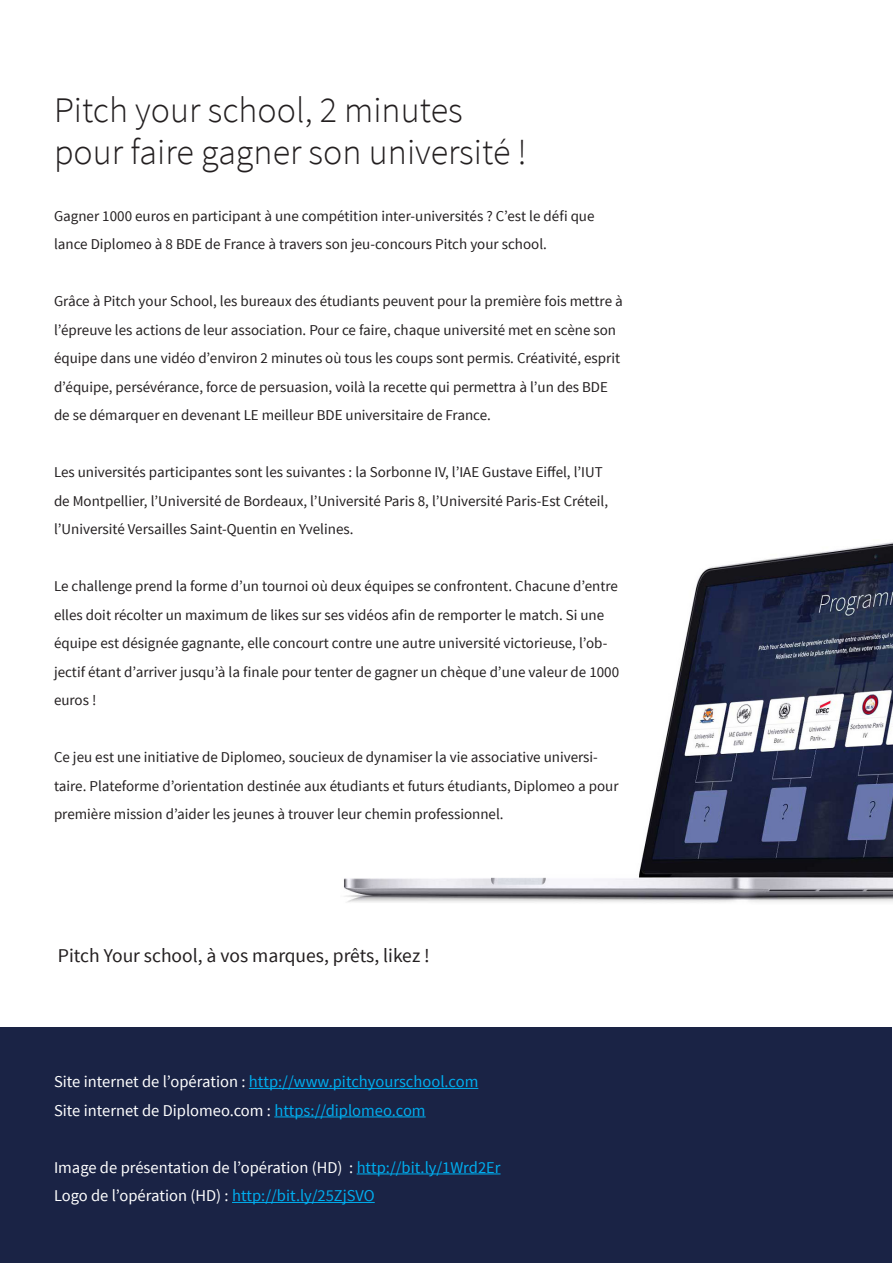
<style>
.page{position:relative;width:893px;height:1263px;background:#fff}
.page>*{position:absolute;margin:0;border:0;box-sizing:border-box;transform-origin:0 0}
.t1{font:300 36px "Source Sans Pro";color:#231f20}
.t2{font:19.5px "Source Sans Pro";color:#231f20}
.t3{font:16.5px "Source Sans Pro";color:#fff}
.t4{font:16.5px "Source Sans Pro";color:#00aeef}
.t5{font:15px/28.5px "Source Sans Pro";color:#231f20}
.s1{color:#fff}
.s2{color:#00aeef}
</style>
<div class="page">
<img style="left:344px;top:542px;width:549px;height:361px">
<div style="left:1px;top:1027px;width:891px;height:235px;background:#1a2345"></div>
<hr style="left:249px;top:1088px;width:229px;height:1px;background:#00aeef">
<hr style="left:274px;top:1116px;width:152px;height:1px;background:#00aeef">
<hr style="left:357px;top:1173px;width:144px;height:1px;background:#00aeef">
<hr style="left:232px;top:1202px;width:143px;height:1px;background:#00aeef">
<p class="t1" style="left:54px;top:88px;width:410px">Pitch your school, 2 minutes</p>
<p class="t1" style="left:54px;top:130px;width:474px">pour faire gagner son université !</p>
<p class="t5" style="left:54px;top:202px;width:542px">Gagner 1000 euros en participant à une compétition inter-universités ? C’est le défi que lance Diplomeo à 8 BDE de France à travers son jeu-concours Pitch your school.</p>
<p class="t5" style="left:54px;top:287px;width:570px">Grâce à Pitch your School, les bureaux des étudiants peuvent pour la première fois mettre à l’épreuve les actions de leur association. Pour ce faire, chaque université met en scène son équipe dans une vidéo d’environ 2 minutes où tous les coups sont permis. Créativité, esprit d’équipe, persévérance, force de persuasion, voilà la recette qui permettra à l’un des BDE de se démarquer en devenant LE meilleur BDE universitaire de France.</p>
<p class="t5" style="left:54px;top:458px;width:556px">Les universités participantes sont les suivantes : la Sorbonne IV, l’IAE Gustave Eiffel, l’IUT de Montpellier, l’Université de Bordeaux, l’Université Paris 8, l’Université Paris-Est Créteil, l’Université Versailles Saint-Quentin en Yvelines.</p>
<p class="t5" style="left:54px;top:572px;width:567px">Le challenge prend la forme d’un tournoi où deux équipes se confrontent. Chacune d’entre elles doit récolter un maximum de likes sur ses vidéos afin de remporter le match. Si une équipe est désignée gagnante, elle concourt contre une autre université victorieuse, l’ob&shy;jectif étant d’arriver jusqu’à la finale pour tenter de gagner un chèque d’une valeur de 1000 euros !</p>
<p class="t5" style="left:54px;top:743px;width:566px">Ce jeu est une initiative de Diplomeo, soucieux de dynamiser la vie associative universi&shy;taire. Plateforme d’orientation destinée aux étudiants et futurs étudiants, Diplomeo a pour première mission d’aider les jeunes à trouver leur chemin professionnel.</p>
<p class="t2" style="left:58px;top:943px;width:373px">Pitch Your school, à vos marques, prêts, likez !</p>
<p class="t4" style="left:54px;top:1071px;width:426px"><span class="s1">Site internet de l’opération :</span> http://www.pitchyourschool.com</p>
<p class="t3" style="left:54px;top:1100px;width:373px">Site internet de Diplomeo.com : <span class="s2">https://diplomeo.com</span></p>
<p class="t3" style="left:54px;top:1157px;width:448px">Image de présentation de l’opération (HD) : <span class="s2">http://bit.ly/1Wrd2Er</span></p>
<p class="t3" style="left:54px;top:1185px;width:322px">Logo de l’opération (HD) : <span class="s2">http://bit.ly/25ZjSVO</span></p>
</div>
